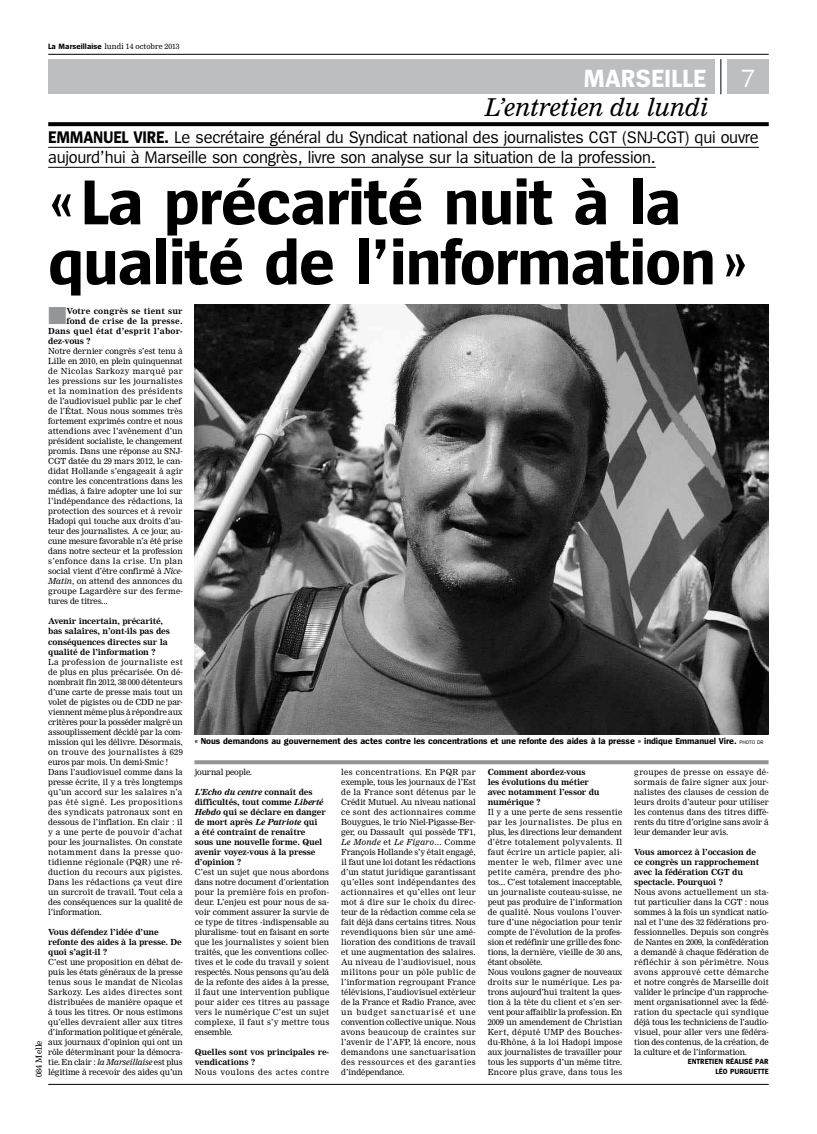
<style>
.page{position:relative;width:817px;height:1134px;background:#fff}
.page>*{position:absolute;margin:0;border:0;box-sizing:border-box;transform-origin:0 0}
.t1{font:700 66px/60px "Spiegel";letter-spacing:-.015em;color:#000}
.t2{font:700 26px "Spiegel";color:#fff}
.t3{font:26px "Spiegel";color:#fff}
.t4{font:italic 24px "Nimrod";color:#000}
.t5{font:17.5px/20px "Spiegel";letter-spacing:-.015em;color:#000;scale:.95 1}
.t6{font:700 9px "Spiegel";letter-spacing:-.01em;color:#000}
.t7{font:8.2px/10px "Nimrod";letter-spacing:-.005em;color:#000;text-align:justify}
.t8{font:700 8.2px/10px "Nimrod";letter-spacing:-.02em;color:#000}
.t9{font:700 8.2px "Nimrod";letter-spacing:.02em;color:#000}
.t10{font:8.2px "Nimrod";letter-spacing:.06em;color:#000}
.t11{font:700 8.2px "Nimrod";letter-spacing:.015em;color:#000}
.t12{font:700 7.8px/10px "Spiegel";color:#000}
.t13{font:7.5px "Nimrod";color:#000}
.s1{font-family:"Spiegel";font-weight:700;font-size:8px}
.s2{font-weight:700}
.s3{color:#939598}
.s4{font-style:italic}
.s5{font-weight:400;font-size:5.5px}
</style>
<div class="page">
<hr style="left:48px;top:1084px;width:720px;height:1px;background:#000">
<hr style="left:48px;top:54px;width:720px;height:1px;background:#000">
<hr style="left:720px;top:59px;width:1px;height:35px;background:#000">
<svg style="left:48px;top:122px;width:720px;height:4px;fill:#000"></svg>
<div style="left:48px;top:60px;width:666px;height:34px;background:#bcbec0"></div>
<div style="left:727px;top:60px;width:41px;height:34px;background:#bcbec0"></div>
<hr style="left:48px;top:147px;width:710px;height:1px;background:#000">
<hr style="left:48px;top:167px;width:607px;height:1px;background:#000">
<img style="left:194px;top:304px;width:574px;height:431px">
<svg style="left:194px;top:760px;width:574px;height:4px;fill:#939598"></svg>
<p class="t13" style="left:48px;top:41px;width:133px"><span class="s1">La Marseillaise</span> lundi 14 octobre 2013</p>
<h2 class="t2" style="left:583px;top:65px;width:124px">MARSEILLE</h2>
<h2 class="t3" style="left:740px;top:65px;width:17px">7</h2>
<h3 class="t4" style="left:484px;top:93px;width:225px">L’entretien du lundi</h3>
<h3 class="t5" style="left:48px;top:128px;width:749px"><span class="s2">EMMANUEL VIRE.</span> Le secrétaire général du Syndicat national des journalistes CGT (SNJ-CGT) qui ouvre aujourd’hui à Marseille son congrès, livre son analyse sur la situation de la profession.</h3>
<h1 class="t1" style="left:48px;top:174px;width:701px">«La précarité nuit à la qualité de l’information»</h1>
<p class="t9" style="left:48px;top:306px;width:136px"><span class="s3">■</span>Votre congrès se tient sur</p>
<p class="t11" style="left:66px;top:316px;width:118px">fond de crise de la presse.</p>
<p class="t9" style="left:48px;top:326px;width:136px">Dans quel état d’esprit l’abor-</p>
<p class="t8" style="left:48px;top:336px;width:44px">dez-vous ?</p>
<p class="t7" style="left:48px;top:346px;width:136px;text-align:left">Notre dernier congrès s’est tenu à Lille en 2010, en plein quinquennat de Nicolas Sarkozy marqué par les pressions sur les journalistes et la nomination des présidents de l’audiovisuel public par le chef de l’État. Nous nous sommes très fortement exprimés contre et nous attendions avec l’avènement d’un président socialiste, le changement promis. Dans une réponse au SNJ-CGT datée du 29 mars 2012, le can&shy;didat Hollande s’engageait à agir contre les concentrations dans les médias, à faire adopter une loi sur l’indépendance des rédactions, la protection des sources et à revoir Hadopi qui touche aux droits d’au&shy;teur des journalistes. A ce jour, au&shy;cune mesure favorable n’a été prise dans notre secteur et la profession s’enfonce dans la crise. Un plan social vient d’être confirmé à <span class="s4">Nice-Matin</span>, on attend des annonces du groupe Lagardère sur des ferme&shy;tures de titres...</p>
<p class="t8" style="left:48px;top:616px;width:123px">Avenir incertain, précarité, bas salaires, n’ont-ils pas des conséquences directes sur la qualité de l’information ?</p>
<p class="t7" style="left:48px;top:657px;width:136px;text-align:left">La profession de journaliste est de plus en plus précarisée. On dé&shy;nombrait fin 2012, 38 000 détenteurs d’une carte de presse mais tout un volet de pigistes ou de CDD ne par&shy;viennent même plus à répondre aux critères pour la posséder malgré un assouplissement décidé par la com&shy;mission qui les délivre. Désormais, on trouve des journalistes à 629 euros par mois. Un demi-Smic !<br>Dans l’audiovisuel comme dans la presse écrite, il y a très longtemps qu’un accord sur les salaires n’a pas été signé. Les propositions des syndicats patronaux sont en dessous de l’inflation. En clair : il y a une perte de pouvoir d’achat pour les journalistes. On constate notamment dans la presse quo&shy;tidienne régionale (PQR) une ré&shy;duction du recours aux pigistes.<br>Dans les rédactions ça veut dire un surcroît de travail. Tout cela a des conséquences sur la qualité de l’information.</p>
<p class="t8" style="left:48px;top:927px;width:135px">Vous défendez l’idée d’une refonte des aides à la presse. De quoi s’agit-il ?</p>
<p class="t7" style="left:48px;top:957px;width:136px">C’est une proposition en débat de&shy;puis les états généraux de la presse tenus sous le mandat de Nicolas Sarkozy. Les aides directes sont distribuées de manière opaque et à tous les titres. Or nous estimons qu’elles devraient aller aux titres d’information politique et générale, aux journaux d’opinion qui ont un rôle déterminant pour la démocra&shy;tie. En clair : <span class="s4">la Marseillaise</span> est plus légitime à recevoir des aides qu’un</p>
<p class="t7" style="left:34px;top:1077px;width:38px;rotate:-90deg">084 Melle</p>
<p class="t6" style="left:194px;top:737px;width:570px">« Nous demandons au gouvernement des actes contre les concentrations et une refonte des aides à la presse » indique Emmanuel Vire. <span class="s5">Photo DR</span></p>
<p class="t7" style="left:195px;top:767px;width:59px">journal people.</p>
<p class="t8" style="left:195px;top:787px;width:132px"><span class="s4">L’Echo du centre</span> connaît des difficultés, tout comme <span class="s4">Liberté<br>Hebdo</span> qui se déclare en danger de mort après <span class="s4">Le Patriote</span> qui<br>a été contraint de renaître sous une nouvelle forme. Quel avenir voyez-vous à la presse d’opinion ?</p>
<p class="t7" style="left:195px;top:867px;width:136px">C’est un sujet que nous abordons dans notre document d’orientation pour la première fois en profon&shy;deur. L’enjeu est pour nous de sa&shy;voir comment assurer la survie de ce type de titres -indispensable au pluralisme- tout en faisant en sorte que les journalistes y soient bien traités, que les conventions collec&shy;tives et le code du travail y soient respectés. Nous pensons qu’au delà de la refonte des aides à la presse, il faut une intervention publique pour aider ces titres au passage vers le numérique C’est un sujet complexe, il faut s’y mettre tous ensemble.</p>
<p class="t8" style="left:195px;top:1047px;width:136px">Quelles sont vos principales re&shy;vendications ?</p>
<p class="t10" style="left:195px;top:1067px;width:136px">Nous voulons des actes contre</p>
<p class="t7" style="left:341px;top:767px;width:136px">les concentrations. En PQR par exemple, tous les journaux de l’Est de la France sont détenus par le Crédit Mutuel. Au niveau national ce sont des actionnaires comme Bouygues, le trio Niel-Pigasse-Ber&shy;ger, ou Dassault qui possède TF1, <span class="s4">Le Monde</span> et <span class="s4">Le Figaro</span>... Comme François Hollande s’y était engagé, il faut une loi dotant les rédactions d’un statut juridique garantissant qu’elles sont indépendantes des actionnaires et qu’elles ont leur mot à dire sur le choix du direc&shy;teur de la rédaction comme cela se fait déjà dans certains titres. Nous revendiquons bien sûr une amé&shy;lioration des conditions de travail et une augmentation des salaires.<br>Au niveau de l’audiovisuel, nous militons pour un pôle public de l’information regroupant France télévisions, l’audiovisuel extérieur de la France et Radio France, avec un budget sanctuarisé et une convention collective unique. Nous avons beaucoup de craintes sur l’avenir de l’AFP, là encore, nous demandons une sanctuarisation des ressources et des garanties d’indépendance.</p>
<p class="t8" style="left:487px;top:767px;width:113px">Comment abordez-vous<br>les évolutions du métier avec notamment l’essor du numérique ?</p>
<p class="t7" style="left:487px;top:807px;width:136px;text-align:left">Il y a une perte de sens ressentie par les journalistes. De plus en plus, les directions leur demandent d’être totalement polyvalents. Il faut écrire un article papier, ali&shy;menter le web, filmer avec une petite caméra, prendre des pho&shy;tos... C’est totalement inacceptable, un journaliste couteau-suisse, ne peut pas produire de l’information de qualité. Nous voulons l’ouver&shy;ture d’une négociation pour tenir compte de l’évolution de la profes&shy;sion et redéfinir une grille des fonc&shy;tions, la dernière, vieille de 30 ans, étant obsolète.<br>Nous voulons gagner de nouveaux droits sur le numérique. Les pa&shy;trons aujourd’hui traitent la ques&shy;tion à la tête du client et s’en ser&shy;vent pour affaiblir la profession. En 2009 un amendement de Christian Kert, député UMP des Bouches&shy;du-Rhône, à la loi Hadopi impose aux journalistes de travailler pour tous les supports d’un même titre.<br>Encore plus grave, dans tous les</p>
<p class="t7" style="left:634px;top:767px;width:136px">groupes de presse on essaye dé&shy;sormais de faire signer aux jour&shy;nalistes des clauses de cession de leurs droits d’auteur pour utiliser les contenus dans des titres diffé&shy;rents du titre d’origine sans avoir à leur demander leur avis.</p>
<p class="t8" style="left:634px;top:847px;width:126px">Vous amorcez à l’occasion de ce congrès un rapprochement avec la fédération CGT du spectacle. Pourquoi ?</p>
<p class="t7" style="left:634px;top:887px;width:136px">Nous avons actuellement un sta&shy;tut particulier dans la CGT : nous sommes à la fois un syndicat natio&shy;nal et l’une des 32 fédérations pro&shy;fessionnelles. Depuis son congrès de Nantes en 2009, la confédération a demandé à chaque fédération de réfléchir à son périmètre. Nous avons approuvé cette démarche et notre congrès de Marseille doit valider le principe d’un rapproche&shy;ment organisationnel avec la fédé&shy;ration du spectacle qui syndique déjà tous les techniciens de l’audio&shy;visuel, pour aller vers une fédéra&shy;tion des contenus, de la création, de la culture et de l’information.</p>
<p class="t12" style="left:687px;top:1057px;width:51px">Entretien réalis</p>
<p class="t12" style="left:715px;top:1057px;width:54px;text-indent:33px">é par<br>Léo Purguette</p>
</div>
